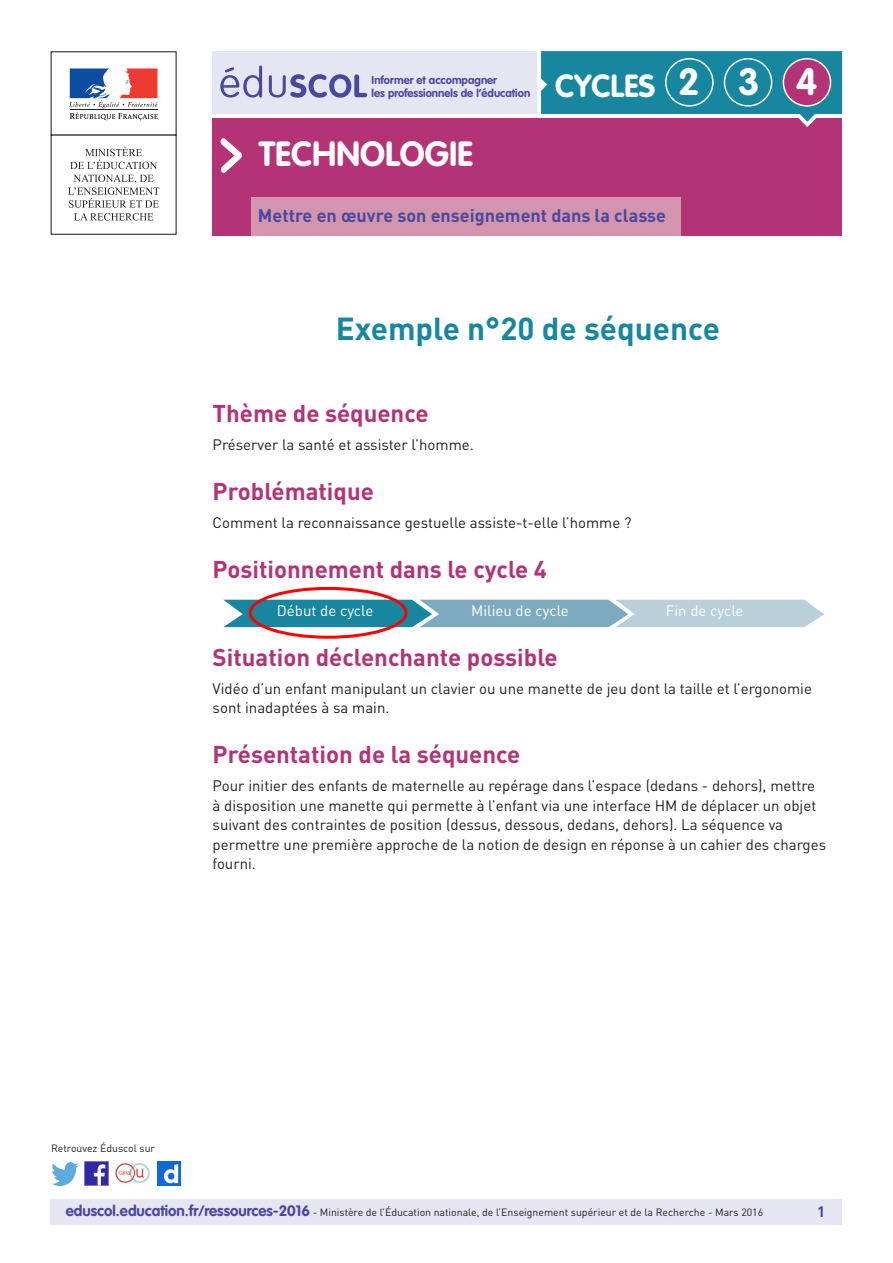
<style>
.page{position:relative;width:893px;height:1263px;background:#fff}
.page>*{position:absolute;margin:0;border:0;box-sizing:border-box;transform-origin:0 0}
.t1{font:700 37.5px "VAG Rounded Std";color:#fff}
._01_Nom_de_la_discip{font:700 34.5px "VAG Rounded Std";color:#fff}
._01_Titre_de_la_fich{font:700 31.5px "DIN Pro";color:#16879f}
.t2{font:700 31.5px "VAG Rounded Std";color:#fff}
._03_Titre_de_niveau{font:700 24px "DIN Pro";color:#b43376}
.t3{font:700 18px "DIN Pro";color:#4a489e}
._06_Texte_courant{font:15px/19.5px "DIN Pro";color:#231f20}
._06_Texte_courant-2{font:15px "DIN Pro";color:#fff}
.t4{font:700 15px "DIN Pro";color:#4a489e}
.t5{font:700 11.25px/13.5px "VAG Rounded Std";color:#4a489e}
.t6{font:10.5px "DIN Pro";color:#231f20}
.s1{font-family:"VAG Rounded Std";font-weight:700;font-size:15px;color:#4a489e}
</style>
<div class="page">
<div style="left:213px;top:118px;width:629px;height:118px;background:#b43376"></div>
<div style="left:251px;top:197px;width:430px;height:39px;background:#d395ae"></div>
<svg style="left:220px;top:138px;width:22px;height:35px"></svg>
<div style="left:213px;top:51px;width:324px;height:63px;background:#e6e5f2"></div>
<svg style="left:220px;top:65px;width:147px;height:33px"></svg>
<div style="left:51px;top:51px;width:126px;height:85px;border:1px solid #231f20"></div>
<svg style="left:69px;top:68px;width:89px;height:52px"></svg>
<hr style="left:70px;top:109px;width:87px;height:1px;background:#231f20">
<svg style="left:70px;top:147px;width:87px;height:22px"></svg>
<svg style="left:68px;top:175px;width:91px;height:46px"></svg>
<svg style="left:541px;top:51px;width:301px;height:76px"></svg>
<div style="left:665px;top:58px;width:49px;height:49px;border:2px solid #fff;border-radius:50%"></div>
<div style="left:724px;top:59px;width:48px;height:47px;background:#16879f;border-radius:50%"></div>
<div style="left:724px;top:58px;width:48px;height:49px;border:2px solid #fff;border-radius:50%"></div>
<div style="left:783px;top:59px;width:47px;height:47px;background:#b43376;border-radius:50%"></div>
<div style="left:783px;top:58px;width:48px;height:49px;border:2px solid #fff;border-radius:50%"></div>
<div style="left:50px;top:1199px;width:791px;height:26px;background:#e6e5f2"></div>
<img style="left:85px;top:1162px;width:23px;height:23px">
<img style="left:51px;top:1163px;width:28px;height:22px">
<img style="left:158px;top:1162px;width:22px;height:23px">
<img style="left:115px;top:1163px;width:35px;height:21px">
<svg style="left:223px;top:600px;width:601px;height:27px;background:#79aebe"></svg>
<div style="left:249px;top:587px;width:159px;height:52px;border:3px solid #f00;border-radius:50%"></div>
<p class="t5" style="left:372px;top:74px;width:160px">Informer et accompagner<br>les professionnels de l’éducation</p>
<p class="t2" style="left:555px;top:67px;width:102px">CYCLES</p>
<p class="t1" style="left:678px;top:60px;width:23px">2</p>
<p class="t1" style="left:738px;top:60px;width:23px">3</p>
<p class="t1" style="left:796px;top:60px;width:23px">4</p>
<p class="_01_Nom_de_la_discip" style="left:259px;top:133px;width:216px">TECHNOLOGIE</p>
<p class="t3" style="left:258px;top:204px;width:410px">Mettre en œuvre son enseignement dans la classe</p>
<p class="_01_Titre_de_la_fich" style="left:336px;top:308px;width:386px">Exemple n°20 de séquence</p>
<p class="_03_Titre_de_niveau" style="left:213px;top:398px;width:217px">Thème de séquence</p>
<p class="_06_Texte_courant" style="left:213px;top:435px;width:263px">Préserver la santé et assister l’homme.</p>
<p class="_03_Titre_de_niveau" style="left:213px;top:476px;width:163px">Problématique</p>
<p class="_06_Texte_courant" style="left:213px;top:513px;width:420px">Comment la reconnaissance gestuelle assiste-t-elle l’homme ?</p>
<p class="_03_Titre_de_niveau" style="left:213px;top:554px;width:336px">Positionnement dans le cycle 4</p>
<p class="_06_Texte_courant-2" style="left:277px;top:601px;width:98px">Début de cycle</p>
<p class="_06_Texte_courant-2" style="left:471px;top:601px;width:99px">Milieu de cycle</p>
<p class="_06_Texte_courant-2" style="left:666px;top:601px;width:79px">Fin de cycle</p>
<p class="_03_Titre_de_niveau" style="left:213px;top:641px;width:347px">Situation déclenchante possible</p>
<p class="_06_Texte_courant" style="left:213px;top:678px;width:601px">Vidéo d’un enfant manipulant un clavier ou une manette de jeu dont la taille et l’ergonomie sont inadaptées à sa main.</p>
<p class="_03_Titre_de_niveau" style="left:213px;top:739px;width:309px">Présentation de la séquence</p>
<p class="_06_Texte_courant" style="left:213px;top:776px;width:615px">Pour initier des enfants de maternelle au repérage dans l’espace (dedans - dehors), mettre à disposition une manette qui permette à l’enfant via une interface HM de déplacer un objet suivant des contraintes de position (dessus, dessous, dedans, dehors). La séquence va permettre une première approche de la notion de design en réponse à un cahier des charges fourni.</p>
<p class="t6" style="left:51px;top:1141px;width:106px">Retrouvez Éduscol sur</p>
<p class="t6" style="left:66px;top:1205px;width:699px"><span class="s1">eduscol.education.fr/ressources-2016</span> - Ministère de l’Éducation nationale, de l’Enseignement supérieur et de la Recherche - Mars 2016</p>
<p class="t4" style="left:817px;top:1201px;width:10px">1</p>
</div>
